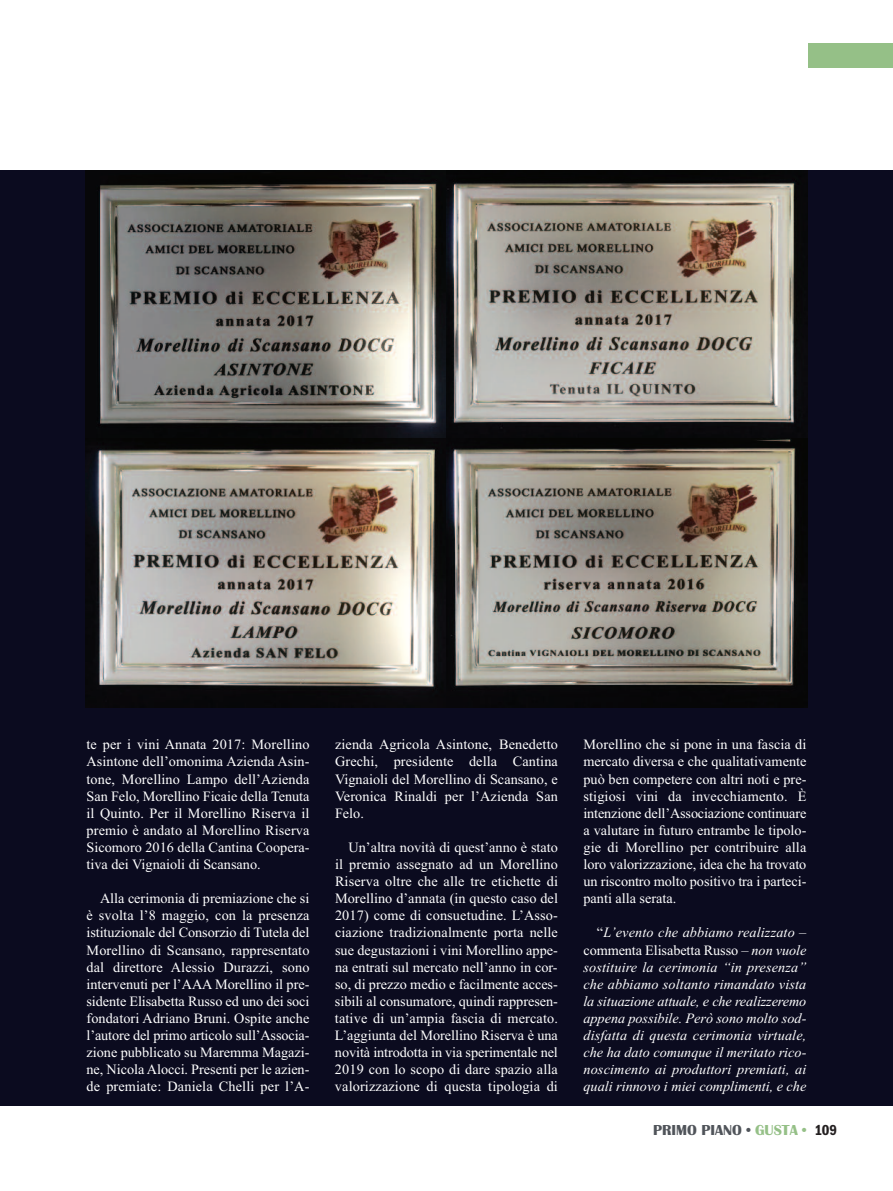
<style>
.page{position:relative;width:893px;height:1191px;background:#fff}
.page>*{position:absolute;margin:0;border:0;box-sizing:border-box;transform-origin:0 0}
.t1{font:700 15px "Britannic";color:#50545a}
.t2{font:14.25px/17.1px "Times New Roman";color:#fff;text-align:justify}
.t3{font:italic 14.25px/17.1px "Times New Roman";color:#fff;text-align:justify}
.s1{font-style:normal}
.s2{color:#95c087}
.s3{font-family:"Franklin Gothic";font-weight:600;font-stretch:condensed;color:#231f20}
</style>
<div class="page">
<div style="left:0;top:170px;width:893px;height:935px;background:#0b0b1f"></div>
<div style="left:808px;top:43px;width:85px;height:25px;background:#95c087"></div>
<img style="left:85px;top:170px;width:723px;height:537px">
<p class="t2" style="left:87px;top:736px;width:224px">te per i vini Annata 2017: Morellino Asintone dell’omonima Azienda Asin&shy;tone, Morellino Lampo dell’Azienda San Felo, Morellino Ficaie della Tenuta il Quinto. Per il Morellino Riserva il premio è andato al Morellino Riserva Sicomoro 2016 della Cantina Coopera&shy;tiva dei Vignaioli di Scansano.</p>
<p class="t2" style="left:87px;top:889px;width:224px;text-indent:14px">Alla cerimonia di premiazione che si è svolta l’8 maggio, con la presenza istituzionale del Consorzio di Tutela del Morellino di Scansano, rappresentato dal direttore Alessio Durazzi, sono intervenuti per l’AAA Morellino il pre&shy;sidente Elisabetta Russo ed uno dei soci fondatori Adriano Bruni. Ospite anche l’autore del primo articolo sull’Associa&shy;zione pubblicato su Maremma Magazi&shy;ne, Nicola Alocci. Presenti per le azien&shy;de premiate: Daniela Chelli per l’A-</p>
<p class="t2" style="left:335px;top:736px;width:224px">zienda Agricola Asintone, Benedetto Grechi, presidente della Cantina Vignaioli del Morellino di Scansano, e Veronica Rinaldi per l’Azienda San Felo.</p>
<p class="t2" style="left:335px;top:838px;width:224px;text-indent:14px">Un’altra novità di quest’anno è stato il premio assegnato ad un Morellino Riserva oltre che alle tre etichette di Morellino d’annata (in questo caso del 2017) come di consuetudine. L’Asso&shy;ciazione tradizionalmente porta nelle sue degustazioni i vini Morellino appe&shy;na entrati sul mercato nell’anno in cor&shy;so, di prezzo medio e facilmente acces&shy;sibili al consumatore, quindi rappresen&shy;tative di un’ampia fascia di mercato.<br>L’aggiunta del Morellino Riserva è una novità introdotta in via sperimentale nel 2019 con lo scopo di dare spazio alla valorizzazione di questa tipologia di</p>
<p class="t2" style="left:583px;top:736px;width:224px">Morellino che si pone in una fascia di mercato diversa e che qualitativamente può ben competere con altri noti e pre&shy;stigiosi vini da invecchiamento. È intenzione dell’Associazione continuare a valutare in futuro entrambe le tipolo&shy;gie di Morellino per contribuire alla loro valorizzazione, idea che ha trovato un riscontro molto positivo tra i parteci&shy;panti alla serata.</p>
<p class="t3" style="left:583px;top:924px;width:224px;text-indent:14px"><span class="s1">“</span>L’evento che abbiamo realizzato <span class="s1">– commenta Elisabetta Russo –</span> non vuole sostituire la cerimonia “in presenza” che abbiamo soltanto rimandato vista la situazione attuale, e che realizzeremo appena possibile. Però sono molto sod&shy;disfatta di questa cerimonia virtuale, che ha dato comunque il meritato rico&shy;noscimento ai produttori premiati, ai quali rinnovo i miei complimenti, e che</p>
<p class="t1" style="left:653px;top:1121px;width:185px">PRIMO PIANO • <span class="s2">GUSTA •</span> <span class="s3">109</span></p>
</div>
